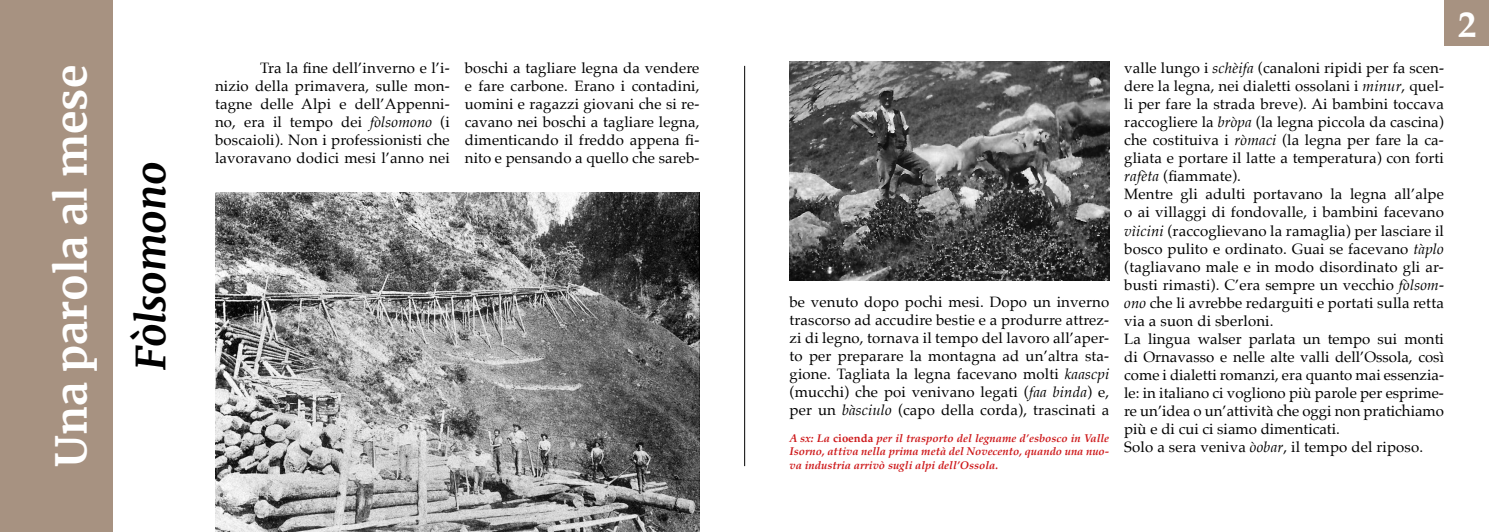
<style>
.page{position:relative;width:1489px;height:532px;background:#fff}
.page>*{position:absolute;margin:0;border:0;box-sizing:border-box;transform-origin:0 0}
.t1{font:700 42.5px "Merriweather";color:#fff}
.t2{font:italic 700 40px "Merriweather";letter-spacing:-.005em;color:#000}
.t3{font:700 37.5px "Palatino";color:#fff}
.t4{font:15px/18px "Palatino";letter-spacing:.01em;color:#000;text-align:justify}
.t5{font:italic 700 11.25px/13.5px "Palatino";color:#cd1719;text-align:justify}
.s1{font-style:italic}
.s2{font-style:normal}
</style>
<div class="page">
<hr style="left:744px;top:66px;width:1px;height:400px;background:#000">
<div style="left:1443px;top:0;width:45px;height:45px;background:#a79281"></div>
<div style="left:0;top:0;width:113px;height:531px;background:#a79281"></div>
<img style="left:789px;top:61px;width:320px;height:220px">
<img style="left:215px;top:193px;width:484px;height:338px">
<h1 class="t1" style="left:42px;top:466px;width:403px;rotate:-90deg">Una parola al mese</h1>
<h2 class="t2" style="left:123px;top:370px;width:210px;rotate:-90deg">Fòlsomono</h2>
<p class="t4" style="left:215px;top:59px;width:236px;text-indent:45px">Tra la fine dell’inverno e l’i&shy;nizio della primavera, sulle mon&shy;tagne delle Alpi e dell’Appenni&shy;no, era il tempo dei <span class="s1">fòlsomono</span> (i boscaioli). Non i professionisti che lavoravano dodici mesi l’anno nei</p>
<p class="t4" style="left:465px;top:59px;width:236px">boschi a tagliare legna da vendere e fare carbone. Erano i contadini, uomini e ragazzi giovani che si re&shy;cavano nei boschi a tagliare legna, dimenticando il freddo appena fi&shy;nito e pensando a quello che sareb-</p>
<p class="t4" style="left:789px;top:293px;width:321px">be venuto dopo pochi mesi. Dopo un inverno trascorso ad accudire bestie e a produrre attrez&shy;zi di legno, tornava il tempo del lavoro all’aper&shy;to per preparare la montagna ad un’altra sta&shy;gione. Tagliata la legna facevano molti <span class="s1">kaascpi </span>(mucchi) che poi venivano legati (<span class="s1">faa binda</span>) e, per un <span class="s1">bàsciulo</span> (capo della corda), trascinati a</p>
<p class="t5" style="left:789px;top:430px;width:321px">A sx: La <span class="s2">cioenda</span> per il trasporto del legname d’esbosco in Valle Isorno, attiva nella prima metà del Novecento, quando una nuo&shy;va industria arrivò sugli alpi dell’Ossola.</p>
<p class="t4" style="left:1124px;top:59px;width:321px;text-align:left">valle lungo i <span class="s1">schèifa</span> (canaloni ripidi per fa scen&shy;dere la legna, nei dialetti ossolani i <span class="s1">minur</span>, quel&shy;li per fare la strada breve). Ai bambini toccava raccogliere la <span class="s1">bròpa</span> (la legna piccola da cascina) che costituiva i <span class="s1">ròmaci</span> (la legna per fare la ca&shy;gliata e portare il latte a temperatura) con forti <span class="s1">rafèta</span> (fiammate).<br>Mentre gli adulti portavano la legna all’alpe o ai villaggi di fondovalle, i bambini facevano <span class="s1">vìicini</span> (raccoglievano la ramaglia) per lasciare il bosco pulito e ordinato. Guai se facevano <span class="s1">tàplo </span>(tagliavano male e in modo disordinato gli ar&shy;busti rimasti). C’era sempre un vecchio <span class="s1">fòlsom&shy;ono</span> che li avrebbe redarguiti e portati sulla retta via a suon di sberloni.<br>La lingua walser parlata un tempo sui monti di Ornavasso e nelle alte valli dell’Ossola, così come i dialetti romanzi, era quanto mai essenzia&shy;le: in italiano ci vogliono più parole per esprime&shy;re un’idea o un’attività che oggi non pratichiamo più e di cui ci siamo dimenticati.<br>Solo a sera veniva <span class="s1">òobar</span>, il tempo del riposo.</p>
<h3 class="t3" style="left:1457px;top:-8px;width:20px">2</h3>
</div>
